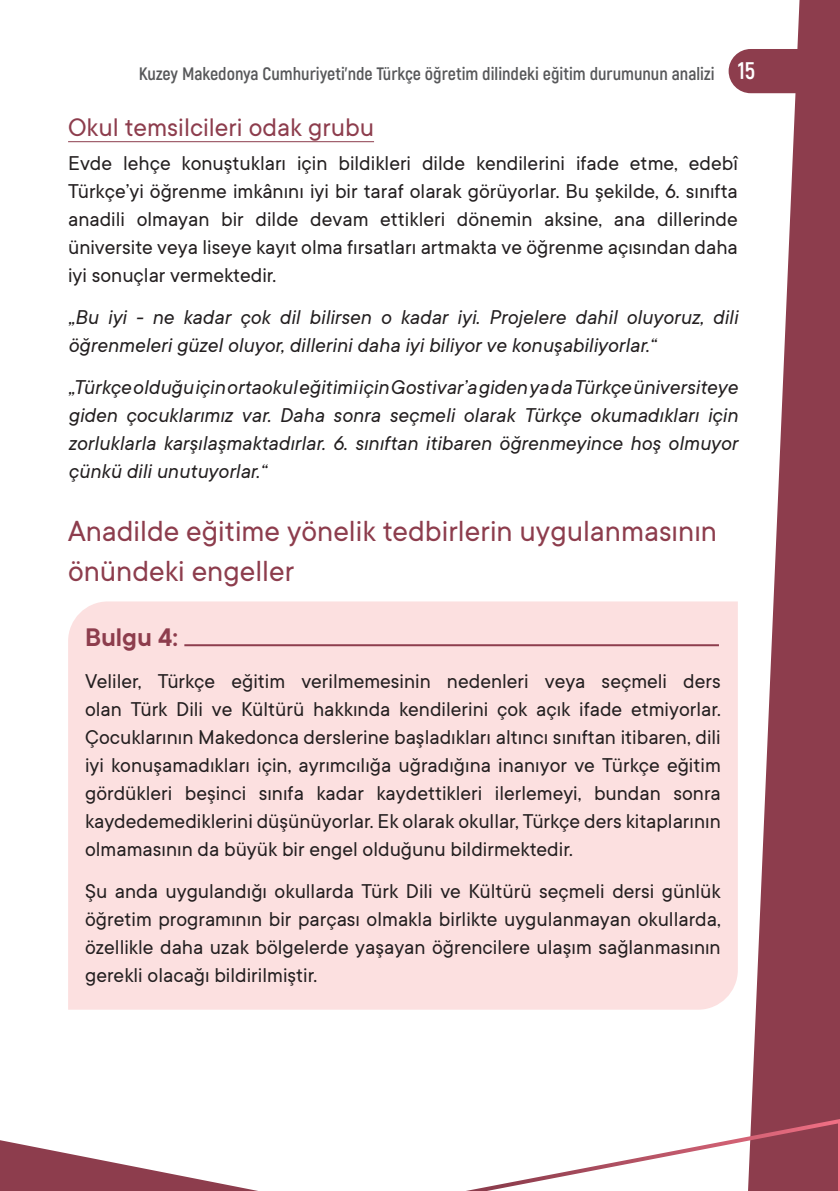
<style>
.page{position:relative;width:840px;height:1191px;background:#fff}
.page>*{position:absolute;margin:0;border:0;box-sizing:border-box;transform-origin:0 0}
.Podnaslov{font:32px/40px "TT Commons";color:#8d3d4d}
.Mal_podnaslov_potcrtan{font:28px "TT Commons";color:#8d3d4d}
.ramka{font:600 28px "TT Commons";color:#8d3d4d}
.ramka-2{font:22px/28px "TT Commons";color:#231f20;text-align:justify}
.Tekst{font:italic 22px/28px "TT Commons";color:#231f20}
.Tekst-2{font:22px/28px "TT Commons";color:#231f20;text-align:justify}
.t1{font:700 18px "Akrobat";color:#57585a}
.s1{font-size:24px;color:#fff}
</style>
<div class="page">
<svg style="left:748px;top:0;width:91px;height:1116px;fill:#8d3d4d"></svg>
<svg style="left:466px;top:1116px;width:373px;height:75px"></svg>
<svg style="left:0;top:1140px;width:258px;height:51px"></svg>
<div style="left:728px;top:49px;width:111px;height:44px;background:#8d3d4d;border-radius:22px"></div>
<hr style="left:68px;top:141px;width:306px;height:1px;background:#8d3d4d">
<div style="left:68px;top:601px;width:669px;height:408px;background:#fce0e0"></div>
<hr style="left:184px;top:644px;width:534px;height:2px;background:#8d3d4d">
<p class="t1" style="left:139px;top:62px;width:617px">Kuzey Makedonya Cumhuriyeti’nde Türkçe öğretim dilindeki eğitim durumunun analizi <span class="s1">15</span></p>
<p class="Mal_podnaslov_potcrtan" style="left:68px;top:109px;width:307px">Okul temsilcileri odak grubu</p>
<p class="Tekst-2" style="left:68px;top:149px;width:671px">Evde lehçe konuştukları için bildikleri dilde kendilerini ifade etme, edebî Türkçe’yi öğrenme imkânını iyi bir taraf olarak görüyorlar. Bu şekilde, 6. sınıfta anadili olmayan bir dilde devam ettikleri dönemin aksine, ana dillerinde üniversite veya liseye kayıt olma fırsatları artmakta ve öğrenme açısından daha iyi sonuçlar vermektedir.</p>
<p class="Tekst" style="left:68px;top:302px;width:671px">„Bu iyi - ne kadar çok dil bilirsen o kadar iyi. Projelere dahil oluyoruz, dili öğrenmeleri güzel oluyor, dillerini daha iyi biliyor ve konuşabiliyorlar.“</p>
<p class="Tekst" style="left:68px;top:372px;width:671px;text-align:justify">„Türkçe olduğu için ortaokul eğitimi için Gostivar’a giden ya da Türkçe üniversiteye giden çocuklarımız var. Daha sonra seçmeli olarak Türkçe okumadıkları için zorluklarla karşılaşmaktadırlar. 6. sınıftan itibaren öğrenmeyince hoş olmuyor çünkü dili unutuyorlar.“</p>
<p class="Podnaslov" style="left:68px;top:510px;width:650px">Anadilde eğitime yönelik tedbirlerin uygulanmasının önündeki engeller</p>
<p class="ramka" style="left:85px;top:619px;width:94px">Bulgu 4:</p>
<p class="ramka-2" style="left:85px;top:667px;width:637px">Veliler, Türkçe eğitim verilmemesinin nedenleri veya seçmeli ders olan Türk Dili ve Kültürü hakkında kendilerini çok açık ifade etmiyorlar.<br>Çocuklarının Makedonca derslerine başladıkları altıncı sınıftan itibaren, dili iyi konuşamadıkları için, ayrımcılığa uğradığına inanıyor ve Türkçe eğitim gördükleri beşinci sınıfa kadar kaydettikleri ilerlemeyi, bundan sonra kaydedemediklerini düşünüyorlar. Ek olarak okullar, Türkçe ders kitaplarının olmamasının da büyük bir engel olduğunu bildirmektedir.</p>
<p class="ramka-2" style="left:85px;top:877px;width:636px">Şu anda uygulandığı okullarda Türk Dili ve Kültürü seçmeli dersi günlük öğretim programının bir parçası olmakla birlikte uygulanmayan okullarda, özellikle daha uzak bölgelerde yaşayan öğrencilere ulaşım sağlanmasının gerekli olacağı bildirilmiştir.</p>
</div>
